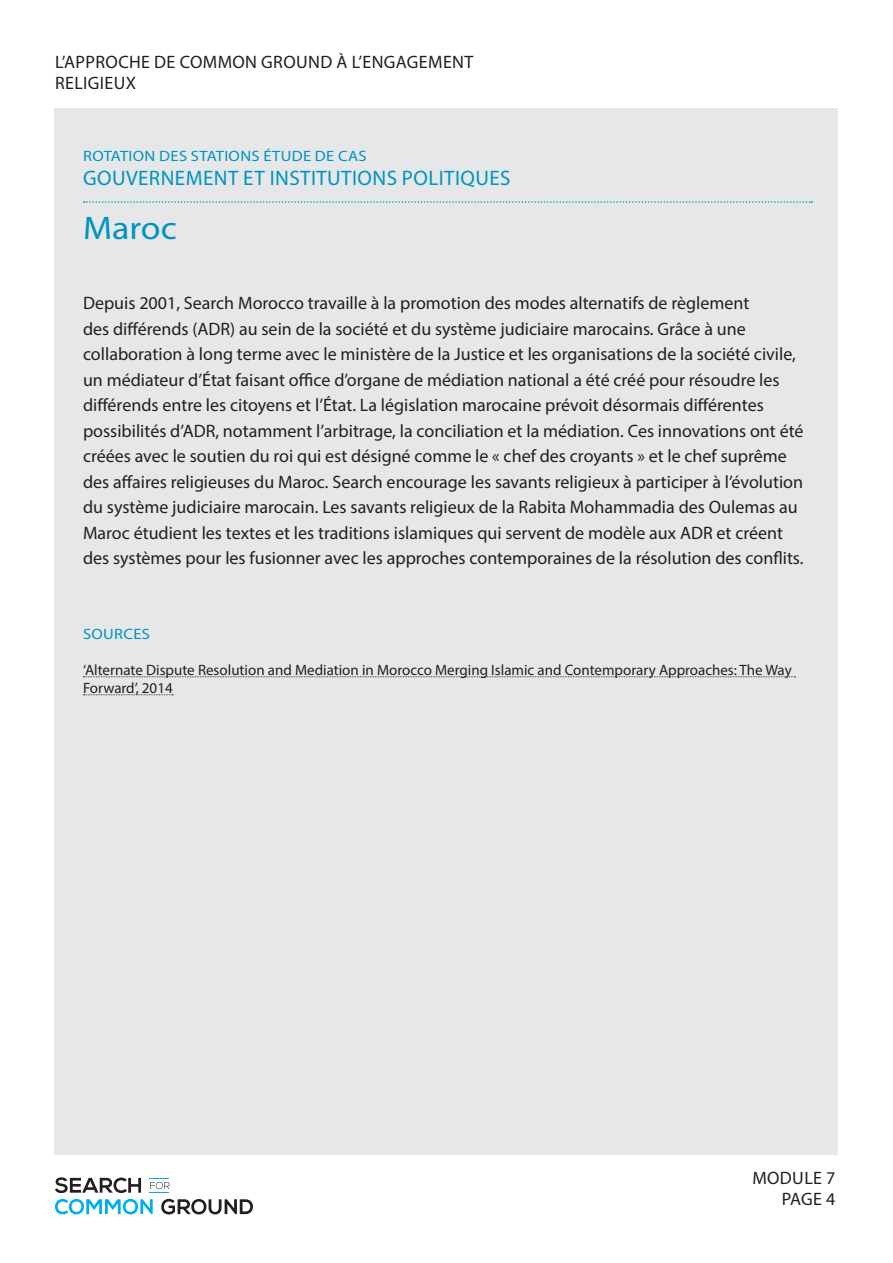
<style>
.page{position:relative;width:893px;height:1263px;background:#fff}
.page>*{position:absolute;margin:0;border:0;box-sizing:border-box;transform-origin:0 0}
.CS_Heading_2{font:32.7px "Myriad Pro";color:#0094c0;scale:1.1 1}
.Heading_3{font:21px "Myriad Pro";letter-spacing:.02em;color:#0094c0}
.CS_text{font:18px/25.5px "Myriad Pro";color:#231f20;text-align:right}
.CS_text-2{font:18px/21px "Myriad Pro";letter-spacing:.02em;color:#231f20}
.References{font:15px/18px "Myriad Pro";color:#231f20}
.Heading_4{font:15px "Myriad Pro";letter-spacing:.02em;color:#0094c0;scale:1.1 1}
.Heading_4_space_belo{font:15px "Myriad Pro";letter-spacing:.02em;color:#0094c0;scale:1.1 1}
</style>
<div class="page">
<svg style="left:55px;top:1177px;width:86px;height:16px"></svg>
<svg style="left:55px;top:1199px;width:98px;height:15px"></svg>
<svg style="left:161px;top:1199px;width:92px;height:15px"></svg>
<svg style="left:150px;top:1178px;width:20px;height:15px"></svg>
<div style="left:55px;top:108px;width:783px;height:1047px;background:#e6e7e9"></div>
<svg style="left:84px;top:201px;width:728px;height:2px"></svg>
<svg style="left:83px;top:676px;width:713px;height:1px"></svg>
<svg style="left:83px;top:694px;width:90px;height:1px"></svg>
<p class="CS_text-2" style="left:55px;top:51px;width:420px">L’APPROCHE DE COMMON GROUND À L’ENGAGEMENT<br>RELIGIEUX</p>
<p class="Heading_4" style="left:83px;top:147px;width:259px">ROTATION DES STATIONS ÉTUDE DE CAS</p>
<p class="Heading_3" style="left:83px;top:165px;width:429px">GOUVERNEMENT ET INSTITUTIONS POLITIQUES</p>
<p class="CS_Heading_2" style="left:83px;top:208px;width:87px">Maroc</p>
<p class="CS_text" style="left:83px;top:290px;width:722px;text-align:left">Depuis 2001, Search Morocco travaille à la promotion des modes alternatifs de règlement<br>des différends (ADR) au sein de la société et du système judiciaire marocains. Grâce à une collaboration à long terme avec le ministère de la Justice et les organisations de la société civile, un médiateur d’État faisant office d’organe de médiation national a été créé pour résoudre les différends entre les citoyens et l’État. La législation marocaine prévoit désormais différentes possibilités d’ADR, notamment l’arbitrage, la conciliation et la médiation. Ces innovations ont été créées avec le soutien du roi qui est désigné comme le « chef des croyants » et le chef suprême des affaires religieuses du Maroc. Search encourage les savants religieux à participer à l’évolution du système judiciaire marocain. Les savants religieux de la Rabita Mohammadia des Oulemas au Maroc étudient les textes et les traditions islamiques qui servent de modèle aux ADR et créent des systèmes pour les fusionner avec les approches contemporaines de la résolution des conflits.</p>
<p class="Heading_4_space_belo" style="left:83px;top:625px;width:62px">SOURCES</p>
<p class="References" style="left:83px;top:661px;width:710px">‘Alternate Dispute Resolution and Mediation in Morocco Merging Islamic and Contemporary Approaches: The Way<br>Forward’, 2014</p>
<p class="CS_text" style="left:752px;top:1165px;width:27px">Module</p>
<p class="CS_text" style="left:782px;top:1167px;width:55px;line-height:21px">7<br>PAGE 4</p>
</div>
